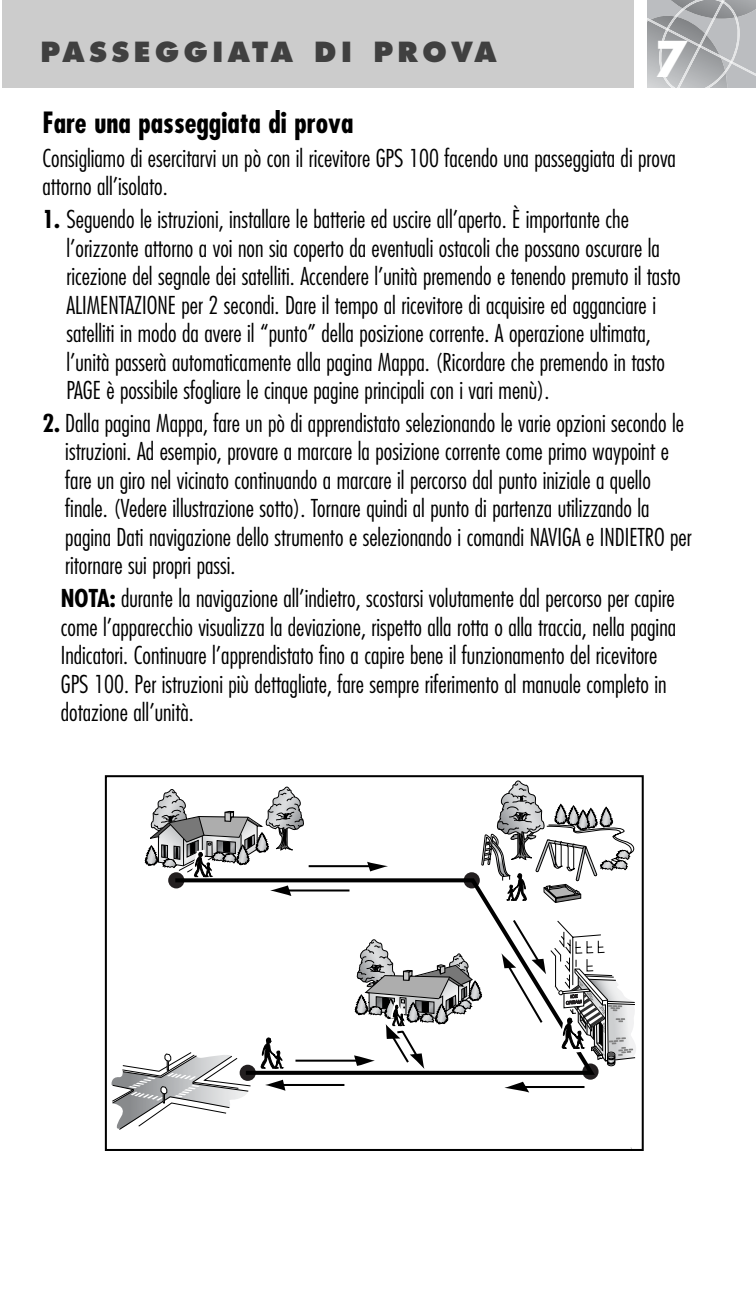
<style>
.page{position:relative;width:756px;height:1296px;background:#fff}
.page>*{position:absolute;margin:0;border:0;box-sizing:border-box;transform-origin:0 0}
.t1{font:700 48px "Futura";color:#fff}
.t2{font:700 condensed 28.5px "Futura";color:#000}
.t3{font:800 27px "Futura";letter-spacing:.165em;color:#404040}
.t4{font:300 condensed 24px/28.5px "Futura";color:#000}
.s1{font-weight:700}
</style>
<div class="page">
<div style="left:3px;top:0;width:631px;height:88px;background:#ccc"></div>
<svg style="left:648px;top:0;width:108px;height:88px;background:#b1b3b5"></svg>
<div style="left:105px;top:775px;width:539px;height:376px;border:2px solid #000"></div>
<svg style="left:111px;top:780px;width:525px;height:350px"></svg>
<p class="t3" style="left:41px;top:40px;width:458px">PASSEGGIATA DI PROVA</p>
<h1 class="t1" style="left:655px;top:37px;width:34px">7</h1>
<p class="t2" style="left:42px;top:110px;width:312px">Fare una passeggiata di prova</p>
<p class="t4" style="left:42px;top:145px;width:635px">Consigliamo di esercitarvi un pò con il ricevitore GPS 100 facendo una passeggiata di prova attorno all’isolato.</p>
<p class="t4" style="left:66px;top:207px;width:616px;text-indent:-24px"><span class="s1">1.</span> Seguendo le istruzioni, installare le batterie ed uscire all’aperto. È importante che l’orizzonte attorno a voi non sia coperto da eventuali ostacoli che possano oscurare la ricezione del segnale dei satelliti. Accendere l’unità premendo e tenendo premuto il tasto ALIMENTAZIONE per 2 secondi. Dare il tempo al ricevitore di acquisire ed agganciare i satelliti in modo da avere il “punto” della posizione corrente. A operazione ultimata, l’unità passerà automaticamente alla pagina Mappa. (Ricordare che premendo in tasto PAGE è possibile sfogliare le cinque pagine principali con i vari menù).</p>
<p class="t4" style="left:65px;top:410px;width:628px;text-indent:-23px"><span class="s1">2.</span> Dalla pagina Mappa, fare un pò di apprendistato selezionando le varie opzioni secondo le istruzioni. Ad esempio, provare a marcare la posizione corrente come primo waypoint e fare un giro nel vicinato continuando a marcare il percorso dal punto iniziale a quello finale. (Vedere illustrazione sotto). Tornare quindi al punto di partenza utilizzando la pagina Dati navigazione dello strumento e selezionando i comandi NAVIGA e INDIETRO per ritornare sui propri passi.</p>
<p class="t4" style="left:61px;top:586px;width:617px"><span class="s1">NOTA:</span> durante la navigazione all’indietro, scostarsi volutamente dal percorso per capire come l’apparecchio visualizza la deviazione, rispetto alla rotta o alla traccia, nella pagina Indicatori. Continuare l’apprendistato fino a capire bene il funzionamento del ricevitore GPS 100. Per istruzioni più dettagliate, fare sempre riferimento al manuale completo in dotazione all’unità.</p>
</div>
